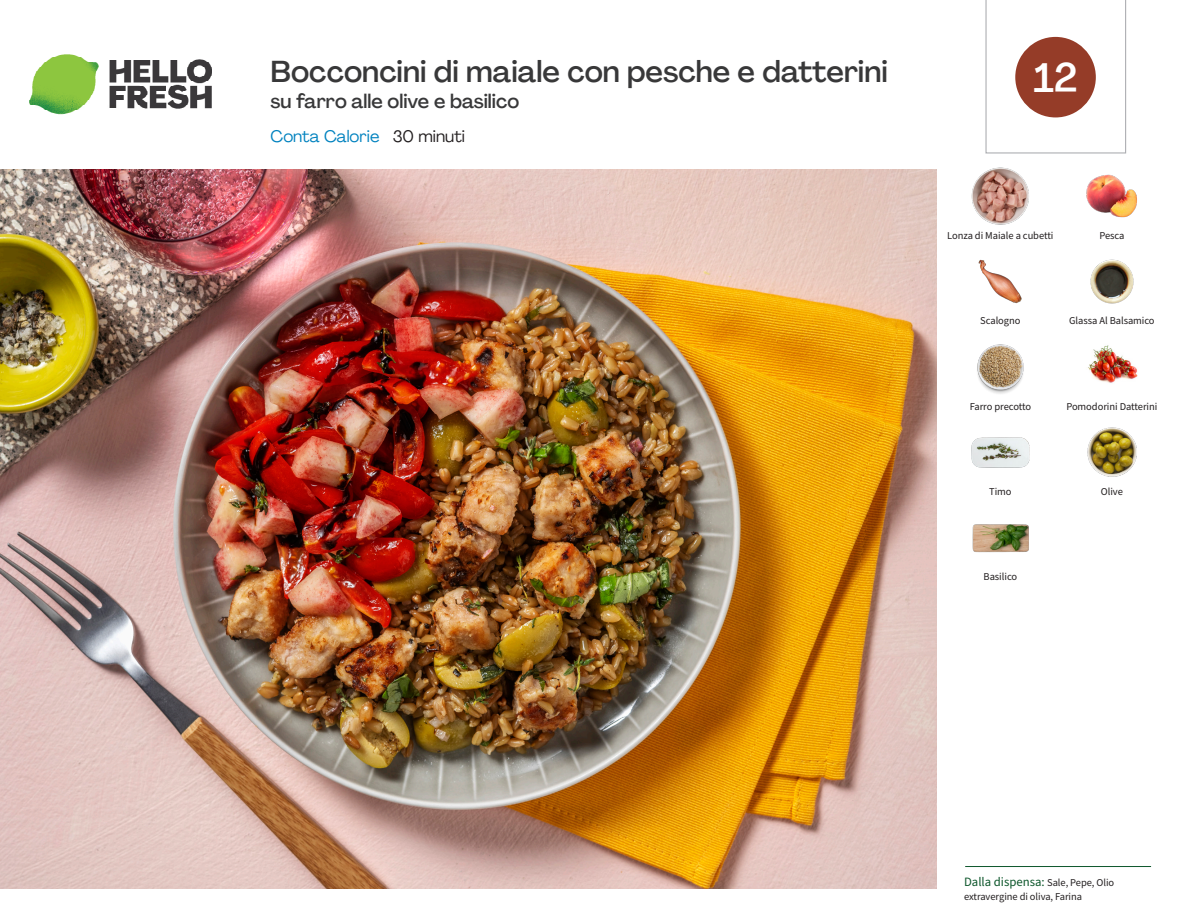
<style>
.page{position:relative;width:1188px;height:918px;background:#fff}
.page>*{position:absolute;margin:0;border:0;box-sizing:border-box;transform-origin:0 0}
._24_Recipe_Nr_Bag{font:500 40.5px "Agrandir";color:#fff}
._15_Titel_UK{font:500 30px "Agrandir";color:#383839}
._15_Titel_UK-2{font:500 19.5px "Agrandir";color:#383839}
._02_Box_Type{font:16.5px "Agrandir";color:#0082bf}
.t1{font:12.75px "Source Sans Pro";color:#0e572c}
._18_FRONT_ingredient{font:10.5px "Source Sans Pro";letter-spacing:-.005em;color:#231f20}
.t2{font:10.5px "Source Sans Variable";letter-spacing:-.005em;color:#231f20}
.s1{color:#231f20}
.s2{font-family:"Source Sans Variable";font-size:10.5px;color:#231f20}
</style>
<div class="page">
<img style="left:30px;top:54px;width:181px;height:61px">
<hr style="left:965px;top:866px;width:186px;height:1px;background:#0e572c">
<img style="left:0;top:170px;width:936px;height:718px">
<img style="left:1086px;top:174px;width:51px;height:44px">
<img style="left:972px;top:168px;width:57px;height:57px">
<img style="left:1090px;top:259px;width:44px;height:45px">
<img style="left:978px;top:259px;width:44px;height:45px">
<img style="left:1088px;top:345px;width:50px;height:38px">
<img style="left:977px;top:344px;width:47px;height:50px">
<img style="left:1087px;top:427px;width:50px;height:50px">
<img style="left:972px;top:437px;width:57px;height:31px">
<img style="left:972px;top:524px;width:57px;height:29px">
<svg style="left:985px;top:0;width:141px;height:154px"></svg>
<p class="_15_Titel_UK" style="left:271px;top:53px;width:619px">Bocconcini di maiale con pesche e datterini</p>
<p class="_15_Titel_UK-2" style="left:271px;top:89px;width:250px">su farro alle olive e basilico</p>
<p class="_02_Box_Type" style="left:271px;top:126px;width:196px">Conta Calorie <span class="s1">30 minuti</span></p>
<p class="_24_Recipe_Nr_Bag" style="left:1034px;top:53px;width:46px">12</p>
<p class="_18_FRONT_ingredient" style="left:947px;top:229px;width:108px">Lonza di Maiale a cubetti</p>
<p class="_18_FRONT_ingredient" style="left:1099px;top:229px;width:27px">Pesca</p>
<p class="_18_FRONT_ingredient" style="left:980px;top:314px;width:42px">Scalogno</p>
<p class="_18_FRONT_ingredient" style="left:1069px;top:314px;width:87px">Glassa Al Balsamico</p>
<p class="_18_FRONT_ingredient" style="left:970px;top:399px;width:63px">Farro precotto</p>
<p class="_18_FRONT_ingredient" style="left:1066px;top:399px;width:93px">Pomodorini Datterini</p>
<p class="_18_FRONT_ingredient" style="left:989px;top:485px;width:24px">Timo</p>
<p class="_18_FRONT_ingredient" style="left:1101px;top:485px;width:24px">Olive</p>
<p class="_18_FRONT_ingredient" style="left:984px;top:570px;width:35px">Basilico</p>
<p class="t1" style="left:964px;top:873px;width:152px">Dalla dispensa: <span class="s2">Sale, Pepe, Olio</span></p>
<p class="t2" style="left:964px;top:890px;width:119px">extravergine di oliva, Farina</p>
</div>
